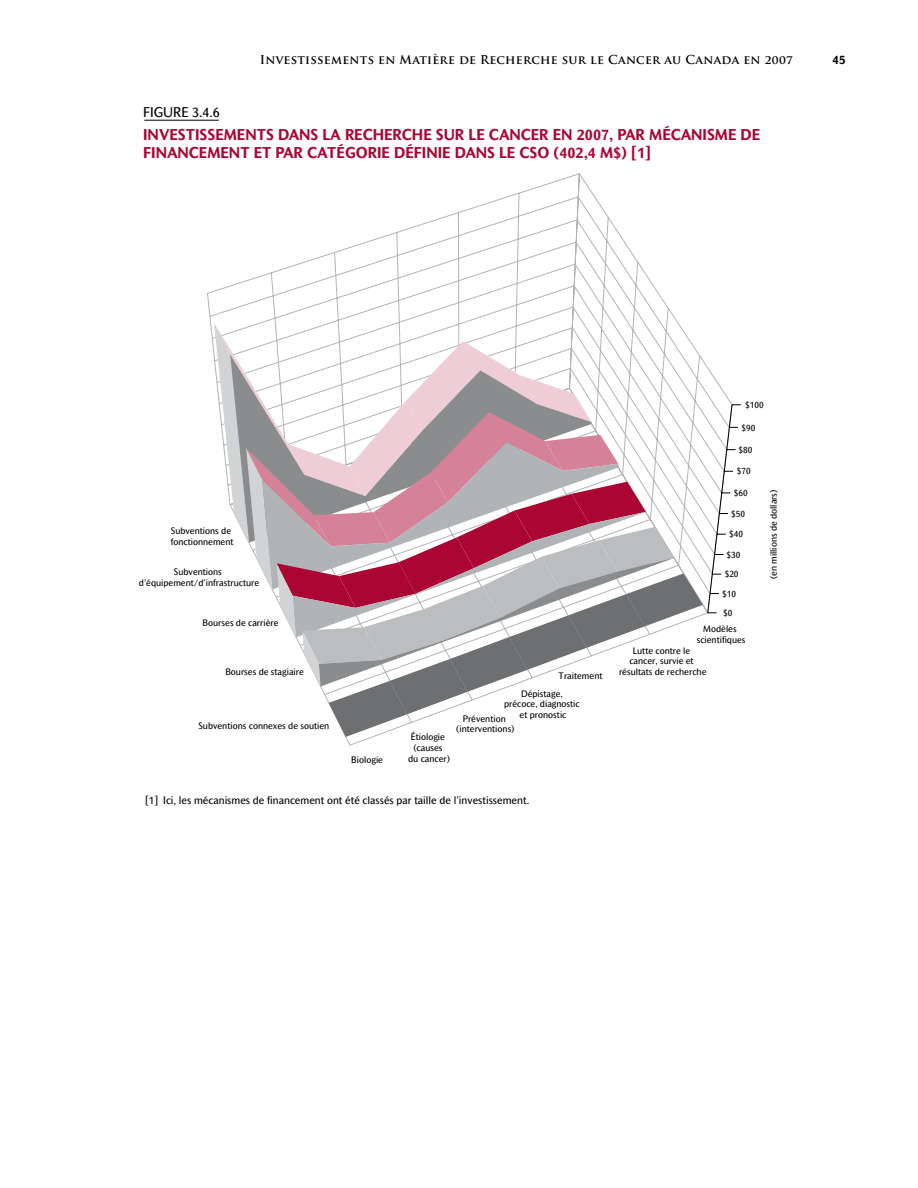
<style>
.page{position:relative;width:918px;height:1188px;background:#fff}
.page>*{position:absolute;margin:0;border:0;box-sizing:border-box;transform-origin:0 0}
.t1{font:700 15px/18px "Mahsuri Sans";color:#ab0534}
.t2{font:13.5px "Mahsuri Sans";color:#000}
.t3{font:700 12px "Trajan Pro";letter-spacing:.02em;color:#000}
.t4{font:700 12px "Mahsuri Sans";color:#000}
.t5{font:10.5px "Mahsuri Sans";color:#000}
.t6{font:9px/10.8px "Mahsuri Sans";color:#000;text-align:center}
</style>
<div class="page">
<hr style="left:144px;top:120px;width:75px;height:1px;background:#000">
<svg style="left:207px;top:173px;width:472px;height:573px"></svg>
<svg style="left:214px;top:323px;width:527px;height:414px"></svg>
<h3 class="t3" style="left:260px;top:52px;width:534px">Investissements en Matière de Recherche sur le Cancer au Canada en 2007</h3>
<h3 class="t4" style="left:832px;top:52px;width:15px">45</h3>
<p class="t2" style="left:143px;top:104px;width:78px">FIGURE 3.4.6</p>
<p class="t1" style="left:143px;top:125px;width:619px">INVESTISSEMENTS DANS LA RECHERCHE SUR LE CANCER EN 2007, PAR MÉCANISME DE<br>FINANCEMENT ET PAR CATÉGORIE DÉFINIE DANS LE CSO (402,4 M$) [1]</p>
<p class="t6" style="left:745px;top:399px;width:20px">$100</p>
<p class="t6" style="left:741px;top:422px;width:15px">$90</p>
<p class="t6" style="left:739px;top:444px;width:15px">$80</p>
<p class="t6" style="left:171px;top:525px;width:64px;text-align:left">Subventions de fonctionnement</p>
<p class="t6" style="left:139px;top:567px;width:122px">Subventions d’équipement/d’infrastructure</p>
<p class="t6" style="left:203px;top:618px;width:77px">Bourses de carrière</p>
<p class="t6" style="left:225px;top:666px;width:80px">Bourses de stagiaire</p>
<p class="t6" style="left:198px;top:721px;width:132px">Subventions connexes de soutien</p>
<p class="t6" style="left:411px;top:732px;width:36px;text-align:left">Étiologie (causes</p>
<p class="t6" style="left:521px;top:667px;width:83px;line-height:17.2px;text-align:left;text-indent:38px">Traitement<br>Dépistage,</p>
<p class="t6" style="left:504px;top:699px;width:77px">précoce, diagnostic et pronostic</p>
<p class="t6" style="left:456px;top:713px;width:60px">Prévention (interventions)</p>
<p class="t6" style="left:351px;top:755px;width:33px">Biologie</p>
<p class="t6" style="left:408px;top:753px;width:43px">du cancer)</p>
<p class="t5" style="left:145px;top:794px;width:386px">[1] Ici, les mécanismes de financement ont été classés par taille de l’investissement.</p>
<p class="t6" style="left:737px;top:466px;width:15px">$70</p>
<p class="t6" style="left:734px;top:487px;width:15px">$60</p>
<p class="t6" style="left:731px;top:508px;width:15px">$50</p>
<p class="t6" style="left:729px;top:529px;width:15px">$40</p>
<p class="t6" style="left:727px;top:549px;width:15px">$30</p>
<p class="t6" style="left:725px;top:569px;width:15px">$20</p>
<p class="t6" style="left:722px;top:588px;width:15px">$10</p>
<p class="t6" style="left:723px;top:607px;width:11px">$0</p>
<p class="t6" style="left:697px;top:624px;width:50px">Modèles scientifiques</p>
<p class="t6" style="left:619px;top:645px;width:89px">Lutte contre le cancer, survie et résultats de recherche</p>
<p class="t6" style="left:768px;top:579px;width:91px;rotate:-90deg">(en millions de dollars)</p>
</div>
